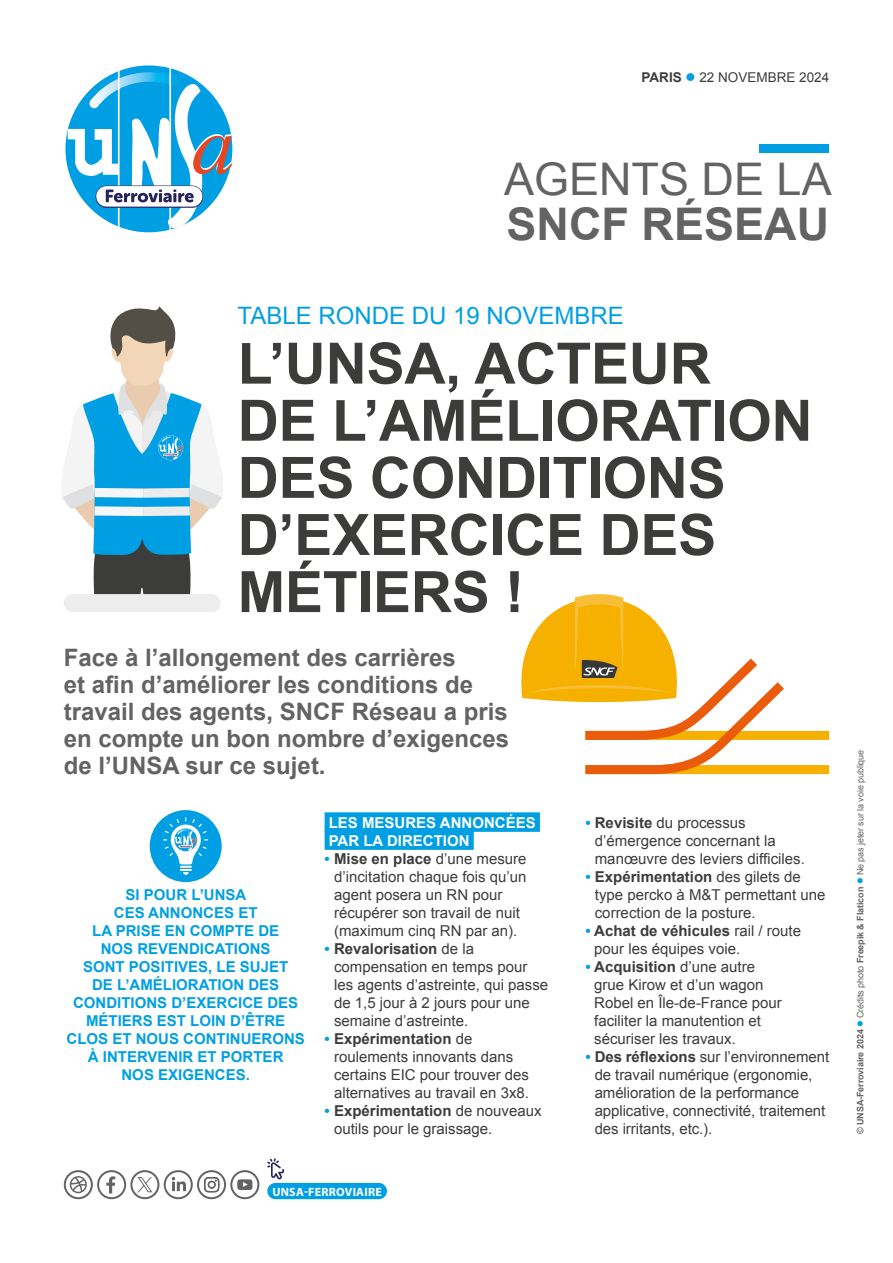
<style>
.page{position:relative;width:893px;height:1263px;background:#fff}
.page>*{position:absolute;margin:0;border:0;box-sizing:border-box;transform-origin:0 0}
.t1{font:700 57.15px/57.2px "Arial";letter-spacing:-.005em;color:#3c3c3b}
.t2{font:45px "Arial";color:#646363}
.t3{font:700 45px "Arial";color:#646363}
.t4{font:700 24px/27px "Arial";color:#646363}
.t5{font:24px "Arial";color:#009fe3}
.t6{font:15px/18px "Arial";color:#3c3c3b}
.t7{font:700 15px/18px "Arial";color:#009fe3;text-align:center}
.t8{font:700 15px/18px "Arial";color:#fff}
.t9{font:13.5px "Arial";color:#3c3c3b}
.t10{font:700 12px "Myriad Pro";letter-spacing:.02em;color:#fff}
.t11{font:9px "Arial";letter-spacing:-.01em;color:#646363}
.s1{font-weight:700}
.s2{color:#009fe3}
.s3{font-weight:700;color:#009fe3}
</style>
<div class="page">
<svg style="left:65px;top:65px;width:168px;height:168px"></svg>
<div style="left:759px;top:144px;width:70px;height:8px;background:#009fe3"></div>
<div style="left:267px;top:1183px;width:120px;height:16px;background:#009fe3;border-radius:8px"></div>
<svg style="left:267px;top:1158px;width:17px;height:22px"></svg>
<svg style="left:64px;top:1170px;width:195px;height:29px"></svg>
<div style="left:150px;top:810px;width:72px;height:72px;background:#009fe3;border-radius:50%"></div>
<svg style="left:163px;top:817px;width:45px;height:58px"></svg>
<div style="left:325px;top:812px;width:215px;height:20px;background:#009fe3"></div>
<div style="left:325px;top:830px;width:149px;height:20px;background:#009fe3"></div>
<div style="left:64px;top:594px;width:157px;height:18px;background:#ededed;border-radius:9px"></div>
<svg style="left:62px;top:306px;width:161px;height:295px"></svg>
<svg style="left:521px;top:594px;width:308px;height:180px"></svg>
<p class="t9" style="left:641px;top:69px;width:189px"><span class="s1">PARIS</span> <span class="s2">●</span> 22 NOVEMBRE 2024</p>
<h2 class="t2" style="left:504px;top:149px;width:329px">AGENTS DE LA</h2>
<h2 class="t3" style="left:507px;top:194px;width:324px">SNCF RÉSEAU</h2>
<h3 class="t5" style="left:238px;top:299px;width:388px">TABLE RONDE DU 19 NOVEMBRE</h3>
<h1 class="t1" style="left:238px;top:337px;width:576px">L’UNSA, ACTEUR<br>DE L’AMÉLIORATION<br>DES CONDITIONS<br>D’EXERCICE DES<br>MÉTIERS !</h1>
<h3 class="t4" style="left:64px;top:644px;width:447px">Face à l’allongement des carrières<br>et afin d’améliorer les conditions de travail des agents, SNCF Réseau a pris en compte un bon nombre d’exigences de l’UNSA sur ce sujet.</h3>
<p class="t7" style="left:66px;top:886px;width:240px">SI POUR L’UNSA<br>CES ANNONCES ET<br>LA PRISE EN COMPTE DE<br>NOS REVENDICATIONS<br>SONT POSITIVES, LE SUJET<br>DE L’AMÉLIORATION DES<br>CONDITIONS D’EXERCICE DES<br>MÉTIERS EST LOIN D’ÊTRE<br>CLOS ET NOUS CONTINUERONS<br>À INTERVENIR ET PORTER<br>NOS EXIGENCES.</p>
<p class="t8" style="left:329px;top:814px;width:208px">LES MESURES ANNONCÉES<br>PAR LA DIRECTION</p>
<p class="t6" style="left:334px;top:850px;width:194px;text-indent:-9px"><span class="s3">•</span> <span class="s1">Mise en place</span> d’une mesure d’incitation chaque fois qu’un agent posera un RN pour récupérer son travail de nuit (maximum cinq RN par an).</p>
<p class="t6" style="left:334px;top:940px;width:216px;text-indent:-9px"><span class="s3">•</span> <span class="s1">Revalorisation</span> de la compensation en temps pour les agents d’astreinte, qui passe de 1,5 jour à 2 jours pour une semaine d’astreinte.</p>
<p class="t6" style="left:334px;top:1030px;width:197px;text-indent:-9px"><span class="s3">•</span> <span class="s1">Expérimentation</span> de roulements innovants dans certains EIC pour trouver des alternatives au travail en 3x8.</p>
<p class="t6" style="left:334px;top:1102px;width:209px;text-indent:-9px"><span class="s3">•</span> <span class="s1">Expérimentation</span> de nouveaux outils pour le graissage.</p>
<p class="t10" style="left:272px;top:1184px;width:111px">UNSA-FERROVIAIRE</p>
<p class="t6" style="left:595px;top:814px;width:212px;text-indent:-9px"><span class="s3">•</span> <span class="s1">Revisite</span> du processus d’émergence concernant la manœuvre des leviers difficiles.</p>
<p class="t6" style="left:595px;top:868px;width:232px;text-indent:-9px"><span class="s3">•</span> <span class="s1">Expérimentation</span> des gilets de type percko à M&amp;T permettant une correction de la posture.</p>
<p class="t6" style="left:594px;top:922px;width:208px;text-indent:-9px"><span class="s3">•</span> <span class="s1">Achat de véhicules</span> rail / route pour les équipes voie.</p>
<p class="t6" style="left:594px;top:958px;width:189px;text-indent:-9px"><span class="s3">•</span> <span class="s1">Acquisition</span> d’une autre grue Kirow et d’un wagon<br>Robel en Île-de-France pour faciliter la manutention et sécuriser les travaux.</p>
<p class="t6" style="left:595px;top:1048px;width:236px;text-indent:-9px"><span class="s3">•</span> <span class="s1">Des réflexions</span> sur l’environnement de travail numérique (ergonomie, amélioration de la performance applicative, connectivité, traitement des irritants, etc.).</p>
<p class="t11" style="left:854px;top:1134px;width:386px;rotate:-90deg"><span class="s1">© UNSA-Ferroviaire 2024</span> <span class="s2">●</span> Crédits photo <span class="s1">Freepik &amp; Flaticon</span> <span class="s2">●</span> Ne pas jeter sur la voie publique</p>
</div>
